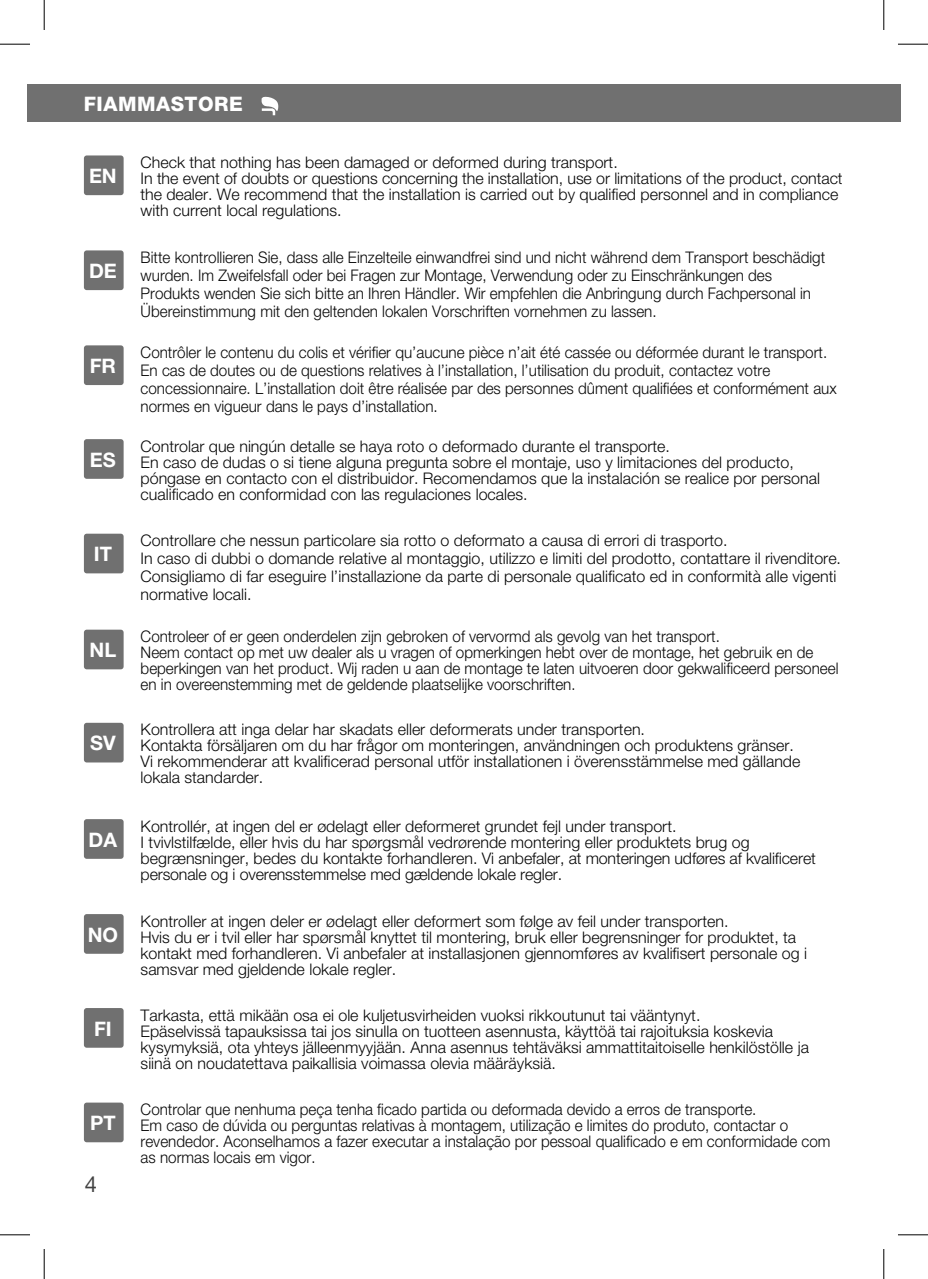
<style>
.page{position:relative;width:928px;height:1279px;background:#fff}
.page>*{position:absolute;margin:0;border:0;box-sizing:border-box;transform-origin:0 0}
.t1{font:22px "Helvetica Neue";color:#414141}
.t2{font:700 20px "Helvetica Neue";color:#fff}
.t3{font:800 20px "Helvetica Neue";letter-spacing:.025em;color:#fff}
.t4{font:300 16px/16px "Helvetica Neue";color:#070707}
.t5{font:300 16px/18px "Helvetica Neue";color:#070707;scale:.95 1}
</style>
<div class="page">
<div style="left:27px;top:84px;width:873px;height:37px;background:#707070"></div>
<svg style="left:261px;top:97px;width:17px;height:18px"></svg>
<div style="left:84px;top:250px;width:40px;height:40px;background:#707070;border-radius:3px"></div>
<div style="left:84px;top:155px;width:40px;height:40px;background:#707070;border-radius:3px"></div>
<div style="left:84px;top:345px;width:40px;height:40px;background:#707070;border-radius:3px"></div>
<div style="left:84px;top:439px;width:40px;height:40px;background:#707070;border-radius:3px"></div>
<div style="left:84px;top:534px;width:40px;height:39px;background:#707070;border-radius:3px"></div>
<div style="left:84px;top:630px;width:40px;height:39px;background:#707070;border-radius:3px"></div>
<div style="left:84px;top:723px;width:40px;height:39px;background:#707070;border-radius:3px"></div>
<div style="left:84px;top:819px;width:40px;height:40px;background:#707070;border-radius:3px"></div>
<div style="left:84px;top:914px;width:40px;height:40px;background:#707070;border-radius:3px"></div>
<div style="left:84px;top:1008px;width:40px;height:40px;background:#707070;border-radius:3px"></div>
<div style="left:84px;top:1103px;width:40px;height:39px;background:#707070;border-radius:3px"></div>
<hr style="left:0;top:44px;width:30px;height:1px;background:#000">
<hr style="left:897px;top:44px;width:30px;height:1px;background:#000">
<hr style="left:0;top:1234px;width:30px;height:1px;background:#000">
<hr style="left:897px;top:1234px;width:30px;height:1px;background:#000">
<hr style="left:44px;top:0;width:1px;height:30px;background:#000">
<hr style="left:44px;top:1249px;width:1px;height:30px;background:#000">
<hr style="left:883px;top:0;width:1px;height:30px;background:#000">
<hr style="left:883px;top:1249px;width:1px;height:30px;background:#000">
<p class="t3" style="left:84px;top:92px;width:160px">FIAMMASTORE</p>
<p class="t2" style="left:89px;top:164px;width:29px">EN</p>
<p class="t2" style="left:89px;top:259px;width:29px">DE</p>
<p class="t2" style="left:90px;top:354px;width:28px">FR</p>
<p class="t2" style="left:90px;top:447px;width:27px">ES</p>
<p class="t2" style="left:94px;top:542px;width:20px">IT</p>
<p class="t2" style="left:90px;top:638px;width:28px">NL</p>
<p class="t2" style="left:90px;top:731px;width:27px">SV</p>
<p class="t2" style="left:89px;top:827px;width:30px">DA</p>
<p class="t2" style="left:88px;top:922px;width:32px">NO</p>
<p class="t2" style="left:94px;top:1016px;width:19px">FI</p>
<p class="t2" style="left:90px;top:1111px;width:27px">PT</p>
<h1 class="t1" style="left:85px;top:1171px;width:14px">4</h1>
<p class="t4" style="left:141px;top:154px;width:703px">Check that nothing has been damaged or deformed during transport.<br>In the event of doubts or questions concerning the installation, use or limitations of the product, contact the dealer. We recommend that the installation is carried out by qualified personnel and in compliance with current local regulations.</p>
<p class="t5" style="left:141px;top:248px;width:722px">Bitte kontrollieren Sie, dass alle Einzelteile einwandfrei sind und nicht während dem Transport beschädigt wurden. Im Zweifelsfall oder bei Fragen zur Montage, Verwendung oder zu Einschränkungen des Produkts wenden Sie sich bitte an Ihren Händler. Wir empfehlen die Anbringung durch Fachpersonal in Übereinstimmung mit den geltenden lokalen Vorschriften vornehmen zu lassen.</p>
<p class="t5" style="left:141px;top:343px;width:734px">Contrôler le contenu du colis et vérifier qu’aucune pièce n’ait été cassée ou déformée durant le transport.<br>En cas de doutes ou de questions relatives à l’installation, l’utilisation du produit, contactez votre concessionnaire. L’installation doit être réalisée par des personnes dûment qualifiées et conformément aux normes en vigueur dans le pays d’installation.</p>
<p class="t4" style="left:141px;top:438px;width:681px">Controlar que ningún detalle se haya roto o deformado durante el transporte.<br>En caso de dudas o si tiene alguna pregunta sobre el montaje, uso y limitaciones del producto, póngase en contacto con el distribuidor. Recomendamos que la instalación se realice por personal cualificado en conformidad con las regulaciones locales.</p>
<p class="t4" style="left:141px;top:531px;width:702px;line-height:18px">Controllare che nessun particolare sia rotto o deformato a causa di errori di trasporto.<br>In caso di dubbi o domande relative al montaggio, utilizzo e limiti del prodotto, contattare il rivenditore.<br>Consigliamo di far eseguire l’installazione da parte di personale qualificato ed in conformità alle vigenti normative locali.</p>
<p class="t5" style="left:141px;top:628px;width:736px;line-height:16px">Controleer of er geen onderdelen zijn gebroken of vervormd als gevolg van het transport.<br>Neem contact op met uw dealer als u vragen of opmerkingen hebt over de montage, het gebruik en de beperkingen van het product. Wij raden u aan de montage te laten uitvoeren door gekwalificeerd personeel en in overeenstemming met de geldende plaatselijke voorschriften.</p>
<p class="t4" style="left:141px;top:721px;width:661px">Kontrollera att inga delar har skadats eller deformerats under transporten.<br>Kontakta försäljaren om du har frågor om monteringen, användningen och produktens gränser.<br>Vi rekommenderar att kvalificerad personal utför installationen i överensstämmelse med gällande lokala standarder.</p>
<p class="t4" style="left:141px;top:818px;width:676px">Kontrollér, at ingen del er ødelagt eller deformeret grundet fejl under transport.<br>I tvivlstilfælde, eller hvis du har spørgsmål vedrørende montering eller produktets brug og begrænsninger, bedes du kontakte forhandleren. Vi anbefaler, at monteringen udføres af kvalificeret personale og i overensstemmelse med gældende lokale regler.</p>
<p class="t4" style="left:141px;top:913px;width:667px">Kontroller at ingen deler er ødelagt eller deformert som følge av feil under transporten.<br>Hvis du er i tvil eller har spørsmål knyttet til montering, bruk eller begrensninger for produktet, ta kontakt med forhandleren. Vi anbefaler at installasjonen gjennomføres av kvalifisert personale og i samsvar med gjeldende lokale regler.</p>
<p class="t4" style="left:141px;top:1007px;width:669px">Tarkasta, että mikään osa ei ole kuljetusvirheiden vuoksi rikkoutunut tai vääntynyt.<br>Epäselvissä tapauksissa tai jos sinulla on tuotteen asennusta, käyttöä tai rajoituksia koskevia kysymyksiä, ota yhteys jälleenmyyjään. Anna asennus tehtäväksi ammattitaitoiselle henkilöstölle ja siinä on noudatettava paikallisia voimassa olevia määräyksiä.</p>
<p class="t5" style="left:141px;top:1101px;width:727px;line-height:16px">Controlar que nenhuma peça tenha ficado partida ou deformada devido a erros de transporte.<br>Em caso de dúvida ou perguntas relativas à montagem, utilização e limites do produto, contactar o revendedor. Aconselhamos a fazer executar a instalação por pessoal qualificado e em conformidade com as normas locais em vigor.</p>
</div>
